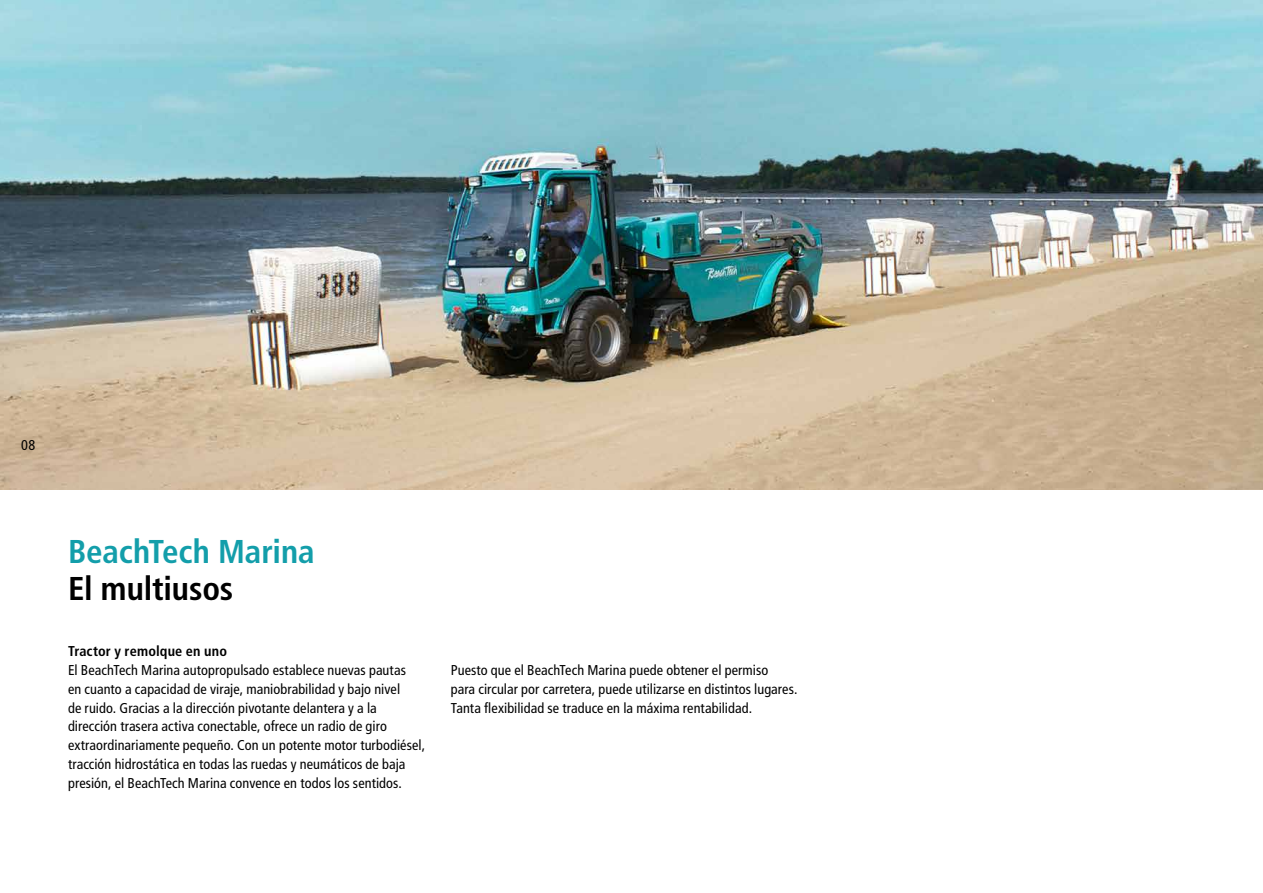
<style>
.page{position:relative;width:1263px;height:893px;background:#fff}
.page>*{position:absolute;margin:0;border:0;box-sizing:border-box;transform-origin:0 0}
.t1{font:700 condensed 33px "Frutiger LT";letter-spacing:-.005em;color:#139eaa}
.t2{font:700 condensed 33px "Frutiger LT";letter-spacing:-.005em;color:#000}
.t3{font:condensed 14.25px/18.8px "Frutiger LT";letter-spacing:.005em;color:#000}
.t4{font:700 condensed 14.25px "Frutiger LT";letter-spacing:.01em;color:#000}
</style>
<div class="page">
<img style="left:0;top:0;width:1263px;height:489px">
<p class="t3" style="left:21px;top:436px;width:15px">08</p>
<h1 class="t1" style="left:68px;top:531px;width:248px">BeachTech Marina</h1>
<h1 class="t2" style="left:68px;top:569px;width:167px">El multiusos</h1>
<p class="t4" style="left:68px;top:643px;width:160px">Tractor y remolque en uno</p>
<p class="t3" style="left:68px;top:661px;width:359px">El BeachTech Marina autopropulsado establece nuevas pautas<br>en cuanto a capacidad de viraje, maniobrabilidad y bajo nivel<br>de ruido. Gracias a la dirección pivotante delantera y a la dirección trasera activa conectable, ofrece un radio de giro extraordinariamente pequeño. Con un potente motor turbodiésel, tracción hidrostática en todas las ruedas y neumáticos de baja presión, el BeachTech Marina convence en todos los sentidos.</p>
<p class="t3" style="left:451px;top:661px;width:348px">Puesto que el BeachTech Marina puede obtener el permiso<br>para circular por carretera, puede utilizarse en distintos lugares.<br>Tanta flexibilidad se traduce en la máxima rentabilidad.</p>
</div>
